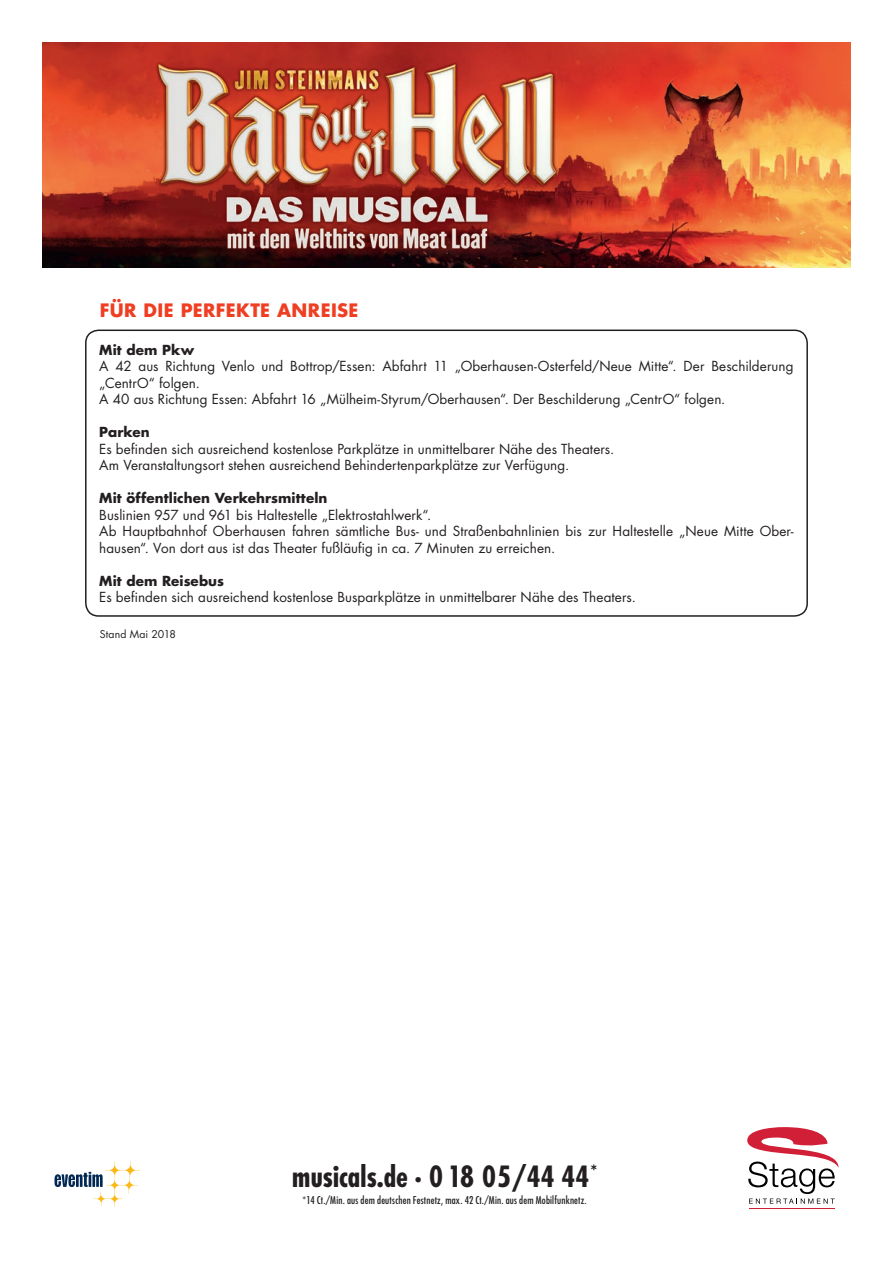
<style>
.page{position:relative;width:893px;height:1263px;background:#fff}
.page>*{position:absolute;margin:0;border:0;box-sizing:border-box;transform-origin:0 0}
.t1{font:700 condensed 28.5px "Futura Std";color:#231f20}
.t2{font:700 18px "Futura Std";letter-spacing:.025em;color:#ef3e22}
.t3{font:13.5px/16.5px "Futura Std";letter-spacing:.005em;color:#231f20}
.t4{font:700 13.5px "Futura Std";letter-spacing:.01em;color:#231f20}
.t5{font:condensed 10.5px "Futura Std";letter-spacing:.02em;color:#231f20}
.t6{font:10.5px "Futura Std";letter-spacing:.01em;color:#231f20}
.s1{font-size:10.2px}
</style>
<div class="page">
<div style="left:85px;top:329px;width:723px;height:288px;border:2px solid #231f20;border-radius:13px"></div>
<svg style="left:55px;top:1161px;width:85px;height:45px"></svg>
<hr style="left:749px;top:1208px;width:86px;height:1px;background:#d01f37">
<svg style="left:747px;top:1127px;width:91px;height:77px"></svg>
<img style="left:43px;top:43px;width:807px;height:225px">
<img style="left:136px;top:43px;width:432px;height:208px">
<h2 class="t2" style="left:100px;top:298px;width:260px">FÜR DIE PERFEKTE ANREISE</h2>
<p class="t4" style="left:99px;top:341px;width:96px">Mit dem Pkw</p>
<p class="t3" style="left:99px;top:358px;width:696px">A 42 aus Richtung Venlo und Bottrop/Essen: Abfahrt 11 „Oberhausen-Osterfeld/Neue Mitte“. Der Beschilderung „CentrO“ folgen.<br>A 40 aus Richtung Essen: Abfahrt 16 „Mülheim-Styrum/Oberhausen“. Der Beschilderung „CentrO“ folgen.</p>
<p class="t4" style="left:99px;top:423px;width:52px">Parken</p>
<p class="t3" style="left:99px;top:441px;width:516px">Es befinden sich ausreichend kostenlose Parkplätze in unmittelbarer Nähe des Theaters.<br>Am Veranstaltungsort stehen ausreichend Behindertenparkplätze zur Verfügung.</p>
<p class="t4" style="left:99px;top:489px;width:230px">Mit öffentlichen Verkehrsmitteln</p>
<p class="t3" style="left:99px;top:507px;width:696px">Buslinien 957 und 961 bis Haltestelle „Elektrostahlwerk“.<br>Ab Hauptbahnhof Oberhausen fahren sämtliche Bus- und Straßenbahnlinien bis zur Haltestelle „Neue Mitte Ober&shy;hausen“. Von dort aus ist das Theater fußläufig in ca. 7 Minuten zu erreichen.</p>
<p class="t4" style="left:99px;top:572px;width:126px">Mit dem Reisebus</p>
<p class="t3" style="left:99px;top:589px;width:538px">Es befinden sich ausreichend kostenlose Busparkplätze in unmittelbarer Nähe des Theaters.</p>
<p class="t6" style="left:100px;top:627px;width:77px">Stand Mai 2018</p>
<h1 class="t1" style="left:292px;top:1159px;width:306px">musicals.de · 0 18 05/44 44<sup>*</sup></h1>
<p class="t5" style="left:303px;top:1194px;width:286px">*14 Ct./Min. aus dem deutschen Festnetz, max. 42 Ct./Min. aus dem Mobilfunknetz<span class="s1">.</span></p>
</div>
